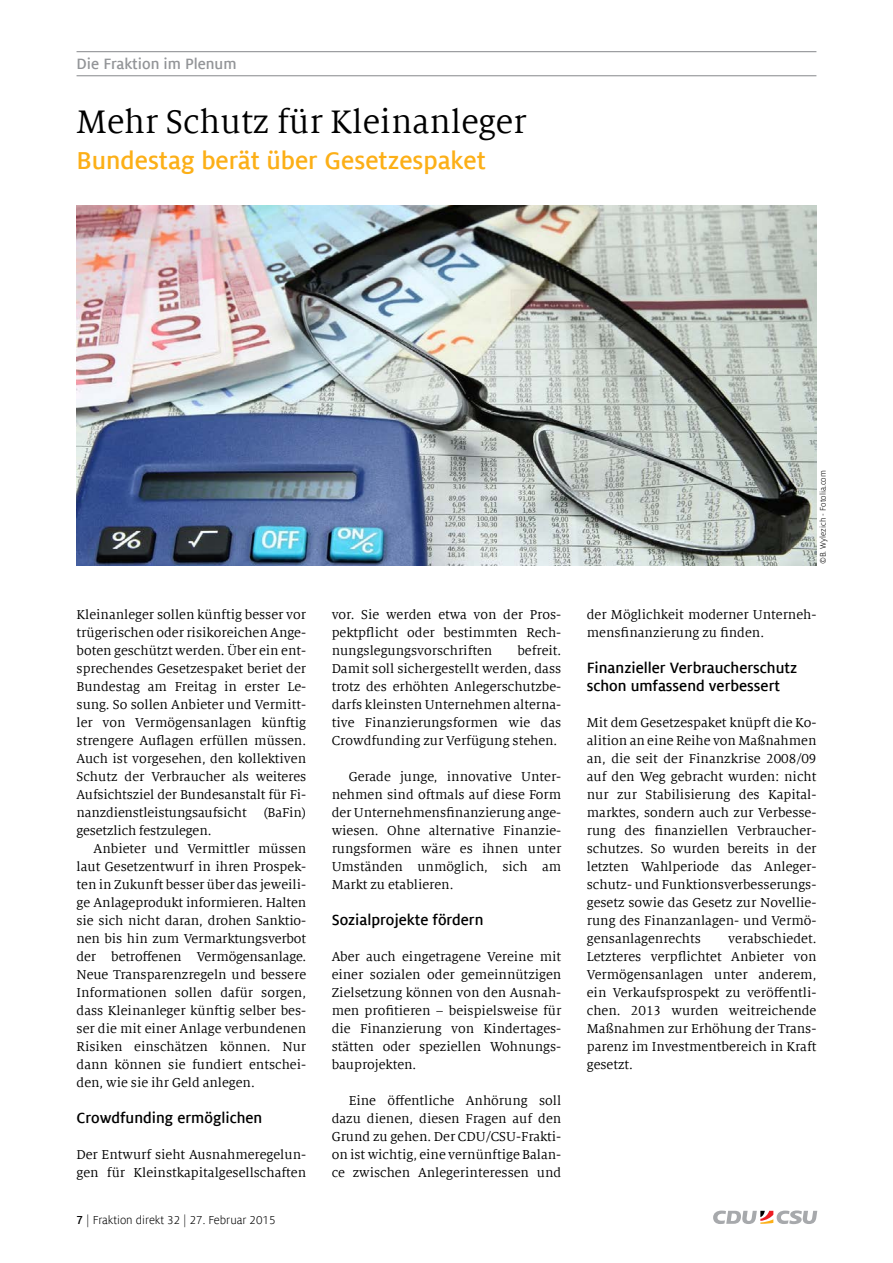
<style>
.page{position:relative;width:893px;height:1263px;background:#fff}
.page>*{position:absolute;margin:0;border:0;box-sizing:border-box;transform-origin:0 0}
.t1{font:36px "Milo Serif Offc";color:#000}
.t2{font:700 27px "Milo Sans Offc";color:#fcaf17}
.t3{font:700 16.5px/18px "Milo Sans Offc";color:#000}
.t4{font:700 16.5px "Milo Sans Offc";color:#939598}
.t5{font:14.25px/18px "Milo Serif Offc";color:#000;text-align:justify}
.t6{font:12.75px "Milo Sans Offc";color:#000}
.t7{font:9px "Milo Sans Offc";color:#000}
.s1{font-weight:700}
</style>
<div class="page">
<svg style="left:713px;top:1210px;width:104px;height:14px"></svg>
<hr style="left:77px;top:51px;width:739px;height:1px;background:#939598">
<hr style="left:77px;top:75px;width:739px;height:1px;background:#939598">
<img style="left:77px;top:205px;width:739px;height:360px">
<p class="t4" style="left:77px;top:53px;width:161px">Die Fraktion im Plenum</p>
<h1 class="t1" style="left:77px;top:100px;width:451px">Mehr Schutz für Kleinanleger</h1>
<h2 class="t2" style="left:77px;top:144px;width:411px">Bundestag berät über Gesetzespaket</h2>
<p class="t5" style="left:77px;top:606px;width:231px">Kleinanleger sollen künftig besser vor trügerischen oder risikoreichen Ange&shy;boten geschützt werden. Über ein ent&shy;sprechendes Gesetzespaket beriet der Bundestag am Freitag in erster Le&shy;sung. So sollen Anbieter und Vermitt&shy;ler von Vermögensanlagen künftig strengere Auflagen erfüllen müssen.<br>Auch ist vorgesehen, den kollektiven Schutz der Verbraucher als weiteres Aufsichtsziel der Bundesanstalt für Fi&shy;nanzdienstleistungsaufsicht (BaFin) gesetzlich festzulegen.</p>
<p class="t5" style="left:77px;top:840px;width:231px;text-indent:17px">Anbieter und Vermittler müssen laut Gesetzentwurf in ihren Prospek&shy;ten in Zukunft besser über das jeweili&shy;ge Anlageprodukt informieren. Halten sie sich nicht daran, drohen Sanktio&shy;nen bis hin zum Vermarktungsverbot der betroffenen Vermögensanlage.<br>Neue Transparenzregeln und bessere Informationen sollen dafür sorgen, dass Kleinanleger künftig selber bes&shy;ser die mit einer Anlage verbundenen Risiken einschätzen können. Nur dann können sie fundiert entschei&shy;den, wie sie ihr Geld anlegen.</p>
<p class="t3" style="left:77px;top:1109px;width:187px">Crowdfunding ermöglichen</p>
<p class="t5" style="left:77px;top:1146px;width:231px">Der Entwurf sieht Ausnahmeregelun&shy;gen für Kleinstkapitalgesellschaften</p>
<p class="t6" style="left:77px;top:1212px;width:201px"><span class="s1">7</span> | Fraktion direkt 32 | 27. Februar 2015</p>
<p class="t5" style="left:332px;top:606px;width:231px">vor. Sie werden etwa von der Pros&shy;pektpflicht oder bestimmten Rech&shy;nungslegungsvorschriften</p>
<p class="t5" style="left:332px;top:642px;width:231px;text-indent:186px">befreit.<br>Damit soll sichergestellt werden, dass trotz des erhöhten Anlegerschutzbe&shy;darfs kleinsten Unternehmen alterna&shy;tive Finanzierungsformen wie das Crowdfunding zur Verfügung stehen.</p>
<p class="t5" style="left:332px;top:768px;width:231px;text-indent:17px">Gerade junge, innovative Unter&shy;nehmen sind oftmals auf diese Form der Unternehmensfinanzierung ange&shy;wiesen. Ohne alternative Finanzie&shy;rungsformen wäre es ihnen unter Umständen unmöglich, sich am Markt zu etablieren.</p>
<p class="t3" style="left:332px;top:911px;width:153px">Sozialprojekte fördern</p>
<p class="t5" style="left:332px;top:948px;width:231px">Aber auch eingetragene Vereine mit einer sozialen oder gemeinnützigen Zielsetzung können von den Ausnah&shy;men profitieren – beispielsweise für die Finanzierung von Kindertages&shy;stätten oder speziellen Wohnungs&shy;bauprojekten.</p>
<p class="t5" style="left:332px;top:1092px;width:231px;text-indent:17px">Eine öffentliche Anhörung soll dazu dienen, diesen Fragen auf den Grund zu gehen. Der CDU/CSU-Frakti&shy;on ist wichtig, eine vernünftige Balan&shy;ce zwischen Anlegerinteressen und</p>
<p class="t7" style="left:817px;top:564px;width:95px;rotate:-90deg">©B. Wylezich - Fotolia.com</p>
<p class="t5" style="left:587px;top:606px;width:231px">der Möglichkeit moderner Unterneh&shy;mensfinanzierung zu finden.</p>
<p class="t3" style="left:587px;top:659px;width:212px">Finanzieller Verbraucherschutz schon umfassend verbessert</p>
<p class="t5" style="left:587px;top:714px;width:231px">Mit dem Gesetzespaket knüpft die Ko&shy;alition an eine Reihe von Maßnahmen an, die seit der Finanzkrise 2008/09 auf den Weg gebracht wurden: nicht nur zur Stabilisierung des Kapital&shy;marktes, sondern auch zur Verbesse&shy;rung des finanziellen Verbraucher&shy;schutzes. So wurden bereits in der letzten Wahlperiode das Anleger&shy;schutz- und Funktionsverbesserungs&shy;gesetz sowie das Gesetz zur Novellie&shy;rung des Finanzanlagen- und Vermö&shy;gensanlagenrechts</p>
<p class="t5" style="left:587px;top:930px;width:231px;text-indent:141px">verabschiedet.<br>Letzteres verpflichtet Anbieter von Vermögensanlagen unter anderem, ein Verkaufsprospekt zu veröffentli&shy;chen. 2013 wurden weitreichende Maßnahmen zur Erhöhung der Trans&shy;parenz im Investmentbereich in Kraft gesetzt.</p>
</div>
